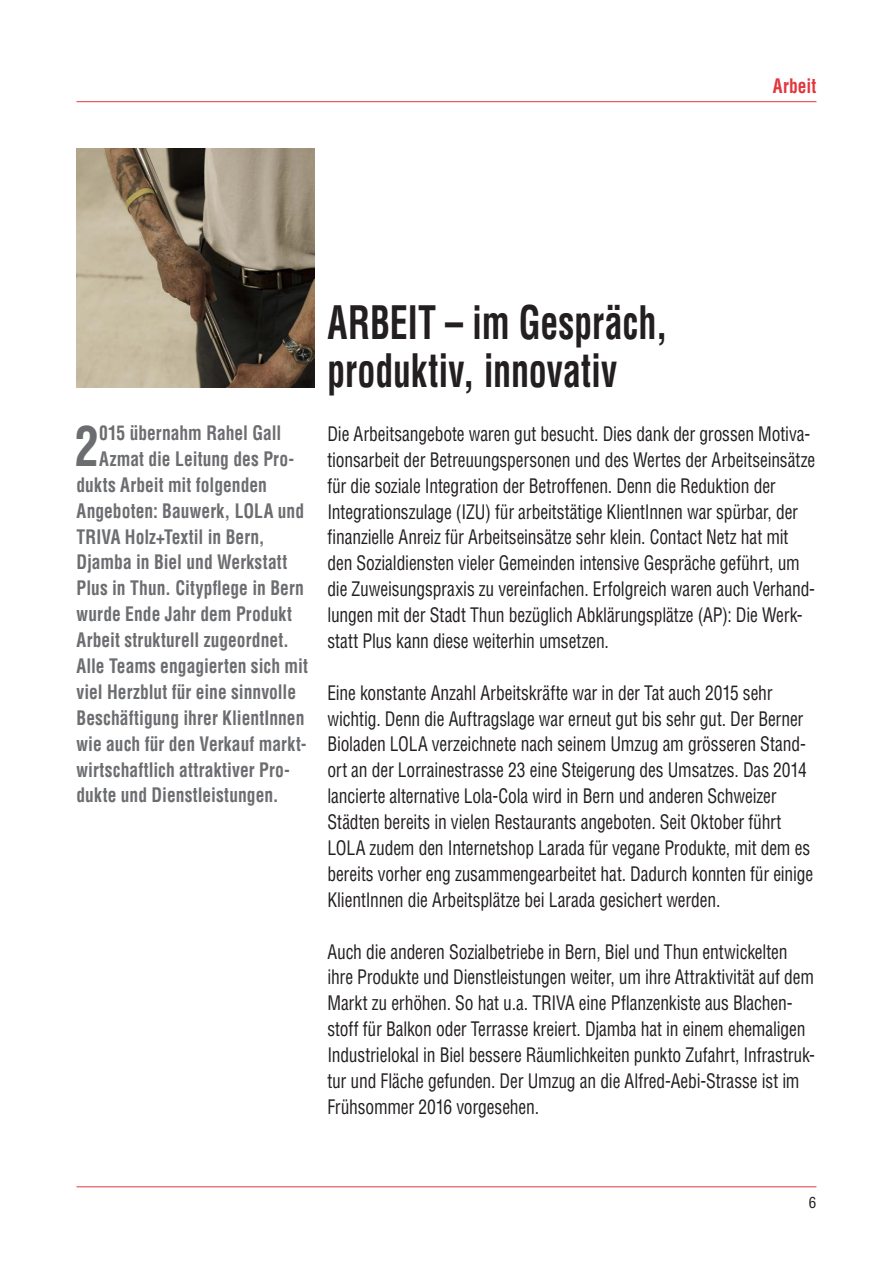
<style>
.page{position:relative;width:893px;height:1263px;background:#fff}
.page>*{position:absolute;margin:0;border:0;box-sizing:border-box;transform-origin:0 0}
.t1{font:700 condensed 54px "Helvetica";color:#6c6d70;scale:.9 1}
.t2{font:700 condensed 45px/48px "Helvetica";color:#231f20;scale:.8 1}
.t3{font:condensed 19.5px/25.8px "Helvetica";letter-spacing:-.01em;color:#231f20;scale:.9 1}
.t4{font:700 condensed 19.5px "Helvetica";color:#6c6d70;scale:.9 1}
.t5{font:700 condensed 19.5px "Helvetica";letter-spacing:.005em;color:#e1373d;scale:.9 1}
.t6{font:condensed 15px "Helvetica";color:#231f20}
</style>
<div class="page">
<hr style="left:77px;top:101px;width:739px;height:1px;background:#e1373d">
<hr style="left:77px;top:1186px;width:739px;height:1px;background:#e1373d">
<img style="left:76px;top:149px;width:239px;height:238px">
<p class="t5" style="left:773px;top:74px;width:50px">Arbeit</p>
<h1 class="t1" style="left:75px;top:413px;width:29px">2</h1>
<p class="t4" style="left:99px;top:421px;width:204px">015 übernahm Rahel Gall</p>
<p class="t4" style="left:99px;top:447px;width:218px">Azmat die Leitung des Pro-</p>
<p class="t4" style="left:77px;top:473px;width:213px">dukts Arbeit mit folgenden</p>
<p class="t4" style="left:77px;top:499px;width:254px">Angeboten: Bauwerk, LOLA und</p>
<p class="t4" style="left:77px;top:525px;width:211px">TRIVA Holz+Textil in Bern,</p>
<p class="t4" style="left:77px;top:550px;width:236px">Djamba in Biel und Werkstatt</p>
<p class="t4" style="left:77px;top:576px;width:254px">Plus in Thun. Citypflege in Bern</p>
<p class="t4" style="left:77px;top:602px;width:241px">wurde Ende Jahr dem Produkt</p>
<p class="t4" style="left:77px;top:628px;width:238px">Arbeit strukturell zugeordnet.</p>
<p class="t4" style="left:77px;top:654px;width:259px">Alle Teams engagierten sich mit</p>
<p class="t4" style="left:77px;top:680px;width:246px">viel Herzblut für eine sinnvolle</p>
<p class="t4" style="left:77px;top:706px;width:255px">Beschäftigung ihrer KlientInnen</p>
<p class="t4" style="left:77px;top:732px;width:257px">wie auch für den Verkauf markt-</p>
<p class="t4" style="left:77px;top:757px;width:239px">wirtschaftlich attraktiver Pro-</p>
<p class="t4" style="left:77px;top:783px;width:226px">dukte und Dienstleistungen.</p>
<h2 class="t2" style="left:327px;top:298px;width:427px">ARBEIT – im Gespräch, produktiv, innovativ</h2>
<p class="t3" style="left:327px;top:421px;width:544px">Die Arbeitsangebote waren gut besucht. Dies dank der grossen Motiva&shy;tionsarbeit der Betreuungspersonen und des Wertes der Arbeitseinsätze für die soziale Integration der Betroffenen. Denn die Reduktion der Integrationszulage (IZU) für arbeitstätige KlientInnen war spürbar, der finanzielle Anreiz für Arbeitseinsätze sehr klein. Contact Netz hat mit den Sozialdiensten vieler Gemeinden intensive Gespräche geführt, um die Zuweisungspraxis zu vereinfachen. Erfolgreich waren auch Verhand&shy;lungen mit der Stadt Thun bezüglich Abklärungsplätze (AP): Die Werk&shy;statt Plus kann diese weiterhin umsetzen.</p>
<p class="t3" style="left:327px;top:679px;width:541px">Eine konstante Anzahl Arbeitskräfte war in der Tat auch 2015 sehr wichtig. Denn die Auftragslage war erneut gut bis sehr gut. Der Berner Bioladen LOLA verzeichnete nach seinem Umzug am grösseren Stand&shy;ort an der Lorrainestrasse 23 eine Steigerung des Umsatzes. Das 2014 lancierte alternative Lola-Cola wird in Bern und anderen Schweizer Städten bereits in vielen Restaurants angeboten. Seit Oktober führt LOLA zudem den Internetshop Larada für vegane Produkte, mit dem es bereits vorher eng zusammengearbeitet hat. Dadurch konnten für einige KlientInnen die Arbeitsplätze bei Larada gesichert werden.</p>
<p class="t3" style="left:327px;top:938px;width:543px">Auch die anderen Sozialbetriebe in Bern, Biel und Thun entwickelten ihre Produkte und Dienstleistungen weiter, um ihre Attraktivität auf dem Markt zu erhöhen. So hat u.a. TRIVA eine Pflanzenkiste aus Blachen&shy;stoff für Balkon oder Terrasse kreiert. Djamba hat in einem ehemaligen Industrielokal in Biel bessere Räumlichkeiten punkto Zufahrt, Infrastruk&shy;tur und Fläche gefunden. Der Umzug an die Alfred-Aebi-Strasse ist im Frühsommer 2016 vorgesehen.</p>
<p class="t6" style="left:809px;top:1193px;width:9px">6</p>
</div>
